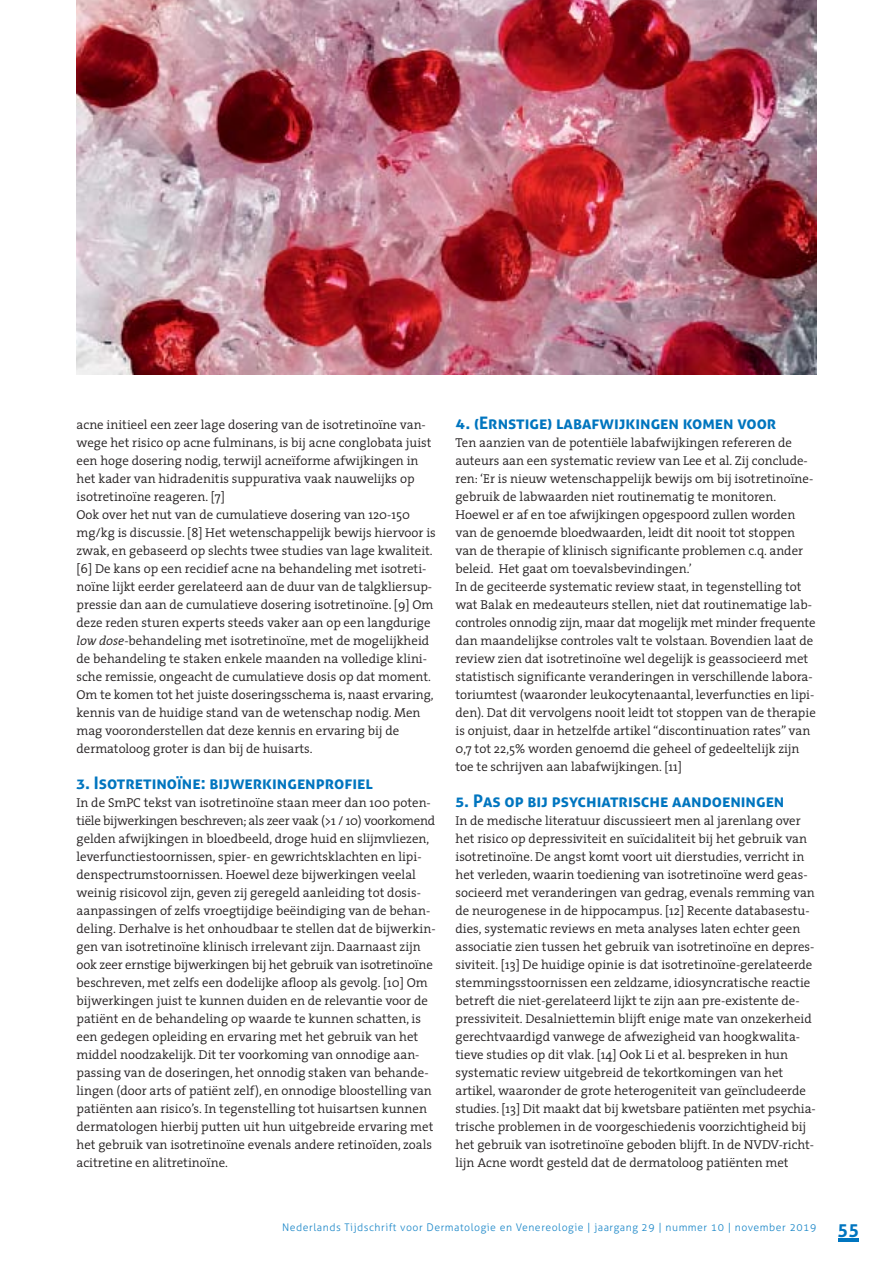
<style>
.page{position:relative;width:893px;height:1263px;background:#fff}
.page>*{position:absolute;margin:0;border:0;box-sizing:border-box;transform-origin:0 0}
.t1{font:700 17.25px "Aller";color:#0075bf}
.t2{font:300 12.9px/18px "The Serif";color:#231f20}
.t3{font:300 10.5px "Aller";letter-spacing:.05em;color:#1c87c8}
.s1{font-style:italic}
.s2{font-weight:700;font-size:18px;color:#0075bf}
</style>
<div class="page">
<hr style="left:838px;top:1238px;width:21px;height:3px;background:#0075bf">
<img style="left:77px;top:0;width:739px;height:375px">
<p class="t2" style="left:77px;top:417px;width:361px">acne initieel een zeer lage dosering van de isotretinoïne van&shy;wege het risico op acne fulminans, is bij acne conglobata juist een hoge dosering nodig, terwijl acneïforme afwijkingen in het kader van hidradenitis suppurativa vaak nauwelijks op isotretinoïne reageren. [7]<br>Ook over het nut van de cumulatieve dosering van 120-150 mg/kg is discussie. [8] Het wetenschappelijk bewijs hiervoor is zwak, en gebaseerd op slechts twee studies van lage kwaliteit. [6] De kans op een recidief acne na behandeling met isotreti&shy;noïne lijkt eerder gerelateerd aan de duur van de talgkliersup&shy;pressie dan aan de cumulatieve dosering isotretinoïne. [9] Om deze reden sturen experts steeds vaker aan op een langdurige <span class="s1">low dose</span>-behandeling met isotretinoïne, met de mogelijkheid de behandeling te staken enkele maanden na volledige klini&shy;sche remissie, ongeacht de cumulatieve dosis op dat moment.<br>Om te komen tot het juiste doseringsschema is, naast ervaring, kennis van de huidige stand van de wetenschap nodig. Men mag vooronderstellen dat deze kennis en ervaring bij de dermatoloog groter is dan bij de huisarts.</p>
<h1 class="t1" style="left:77px;top:776px;width:298px">3. Isotretinoïne: bijwerkingenprofiel</h1>
<p class="t2" style="left:77px;top:795px;width:361px">In de SmPC tekst van isotretinoïne staan meer dan 100 poten&shy;tiële bijwerkingen beschreven; als zeer vaak (&gt;1 / 10) voorkomend gelden afwijkingen in bloedbeeld, droge huid en slijmvliezen, leverfunctiestoornissen, spier- en gewrichtsklachten en lipi&shy;denspectrumstoornissen. Hoewel deze bijwerkingen veelal weinig risicovol zijn, geven zij geregeld aanleiding tot dosis&shy;aanpassingen of zelfs vroegtijdige beëindiging van de behan&shy;deling. Derhalve is het onhoudbaar te stellen dat de bijwerkin&shy;gen van isotretinoïne klinisch irrelevant zijn. Daarnaast zijn ook zeer ernstige bijwerkingen bij het gebruik van isotretinoïne beschreven, met zelfs een dodelijke afloop als gevolg. [10] Om bijwerkingen juist te kunnen duiden en de relevantie voor de patiënt en de behandeling op waarde te kunnen schatten, is een gedegen opleiding en ervaring met het gebruik van het middel noodzakelijk. Dit ter voorkoming van onnodige aan&shy;passing van de doseringen, het onnodig staken van behande&shy;lingen (door arts of patiënt zelf), en onnodige bloostelling van patiënten aan risico’s. In tegenstelling tot huisartsen kunnen dermatologen hierbij putten uit hun uitgebreide ervaring met het gebruik van isotretinoïne evenals andere retinoïden, zoals acitretine en alitretinoïne.</p>
<h1 class="t1" style="left:455px;top:416px;width:322px">4. (Ernstige) labafwijkingen komen voor</h1>
<p class="t2" style="left:455px;top:435px;width:362px">Ten aanzien van de potentiële labafwijkingen refereren de auteurs aan een systematic review van Lee et al. Zij conclude&shy;ren: ‘Er is nieuw wetenschappelijk bewijs om bij isotretinoïne&shy;gebruik de labwaarden niet routinematig te monitoren.<br>Hoewel er af en toe afwijkingen opgespoord zullen worden van de genoemde bloedwaarden, leidt dit nooit tot stoppen van de therapie of klinisch significante problemen c.q. ander beleid. Het gaat om toevalsbevindingen.’<br>In de geciteerde systematic review staat, in tegenstelling tot wat Balak en medeauteurs stellen, niet dat routinematige lab&shy;controles onnodig zijn, maar dat mogelijk met minder frequente dan maandelijkse controles valt te volstaan. Bovendien laat de review zien dat isotretinoïne wel degelijk is geassocieerd met statistisch significante veranderingen in verschillende labora&shy;toriumtest (waaronder leukocytenaantal, leverfuncties en lipi&shy;den). Dat dit vervolgens nooit leidt tot stoppen van de therapie is onjuist, daar in hetzelfde artikel “discontinuation rates” van 0,7 tot 22,5% worden genoemd die geheel of gedeeltelijk zijn toe te schrijven aan labafwijkingen. [11]</p>
<h1 class="t1" style="left:455px;top:794px;width:330px">5. Pas op bij psychiatrische aandoeningen</h1>
<p class="t2" style="left:455px;top:813px;width:362px">In de medische literatuur discussieert men al jarenlang over het risico op depressiviteit en suïcidaliteit bij het gebruik van isotretinoïne. De angst komt voort uit dierstudies, verricht in het verleden, waarin toediening van isotretinoïne werd geas&shy;socieerd met veranderingen van gedrag, evenals remming van de neurogenese in de hippocampus. [12] Recente databasestu&shy;dies, systematic reviews en meta analyses laten echter geen associatie zien tussen het gebruik van isotretinoïne en depres&shy;siviteit. [13] De huidige opinie is dat isotretinoïne-gerelateerde stemmingsstoornissen een zeldzame, idiosyncratische reactie betreft die niet-gerelateerd lijkt te zijn aan pre-existente de&shy;pressiviteit. Desalniettemin blijft enige mate van onzekerheid gerechtvaardigd vanwege de afwezigheid van hoogkwalita&shy;tieve studies op dit vlak. [14] Ook Li et al. bespreken in hun systematic review uitgebreid de tekortkomingen van het artikel, waaronder de grote heterogeniteit van geïncludeerde studies. [13] Dit maakt dat bij kwetsbare patiënten met psychia&shy;trische problemen in de voorgeschiedenis voorzichtigheid bij het gebruik van isotretinoïne geboden blijft. In de NVDV-richt&shy;lijn Acne wordt gesteld dat de dermatoloog patiënten met</p>
<p class="t3" style="left:282px;top:1223px;width:578px">Nederlands Tijdschrift voor Dermatologie en Venereologie | jaargang 29 | nummer 10 | november 2019 <span class="s2">55</span></p>
</div>
